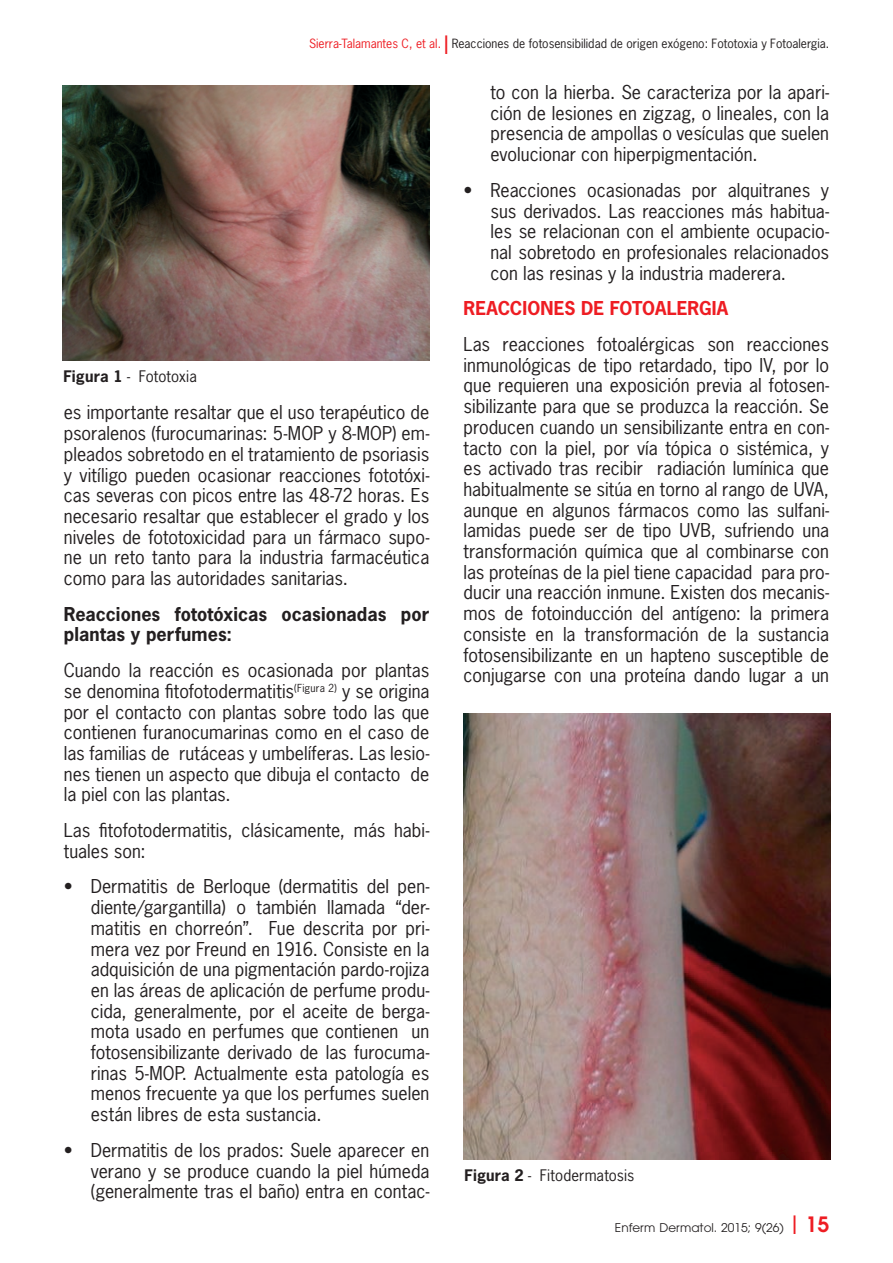
<style>
.page{position:relative;width:893px;height:1263px;background:#fff}
.page>*{position:absolute;margin:0;border:0;box-sizing:border-box;transform-origin:0 0}
.t1{font:600 21px "Avant Garde";color:#ee1d23}
.t2{font:18px/20.7px "News Gothic Std";color:#231f20;text-align:justify}
.t3{font:700 18px/20.7px "News Gothic Std";letter-spacing:.005em;color:#231f20}
.t4{font:700 18px "News Gothic Std";color:#ee1d23}
.t5{font:15px "News Gothic Std";letter-spacing:.005em;color:#231f20}
.t6{font:12px "News Gothic Std";color:#231f20}
.t7{font:12px "Avant Garde";color:#231f20}
.t8{font:12px "News Gothic Std";color:#ee1d23}
.s1{font-weight:700}
</style>
<div class="page">
<img style="left:62px;top:85px;width:367px;height:275px">
<img style="left:463px;top:713px;width:367px;height:447px">
<p class="t8" style="left:309px;top:36px;width:134px">Sierra-Talamantes C, et al.</p>
<p class="t6" style="left:452px;top:36px;width:379px">Reacciones de fotosensibilidad de origen exógeno: Fototoxia y Fotoalergia.</p>
<p class="t5" style="left:63px;top:366px;width:135px"><span class="s1">Figura 1</span> - Fototoxia</p>
<p class="t2" style="left:64px;top:402px;width:367px">es importante resaltar que el uso terapéutico de psoralenos (furocumarinas: 5-MOP y 8-MOP) em&shy;pleados sobretodo en el tratamiento de psoriasis y vitíligo pueden ocasionar reacciones fototóxi&shy;cas severas con picos entre las 48-72 horas. Es necesario resaltar que establecer el grado y los niveles de fototoxicidad para un fármaco supo&shy;ne un reto tanto para la industria farmacéutica como para las autoridades sanitarias.</p>
<p class="t3" style="left:64px;top:603px;width:367px">Reacciones fototóxicas ocasionadas por plantas y perfumes:</p>
<p class="t2" style="left:64px;top:660px;width:367px">Cuando la reacción es ocasionada por plantas se denomina fitofotodermatitis<sup>(Figura</sup> <sup>2)</sup> y se origina por el contacto con plantas sobre todo las que contienen furanocumarinas como en el caso de las familias de rutáceas y umbelíferas. Las lesio&shy;nes tienen un aspecto que dibuja el contacto de la piel con las plantas.</p>
<p class="t2" style="left:64px;top:820px;width:367px">Las fitofotodermatitis, clásicamente, más habi&shy;tuales son:</p>
<p class="t2" style="left:91px;top:876px;width:340px;text-indent:-27px">• Dermatitis de Berloque (dermatitis del pen&shy;diente/gargantilla) o también llamada “der&shy;matitis en chorreón”. Fue descrita por pri&shy;mera vez por Freund en 1916. Consiste en la adquisición de una pigmentación pardo-rojiza en las áreas de aplicación de perfume produ&shy;cida, generalmente, por el aceite de berga&shy;mota usado en perfumes que contienen un fotosensibilizante derivado de las furocuma&shy;rinas 5-MOP. Actualmente esta patología es menos frecuente ya que los perfumes suelen están libres de esta sustancia.</p>
<p class="t2" style="left:91px;top:1139px;width:340px;text-indent:-27px">• Dermatitis de los prados: Suele aparecer en verano y se produce cuando la piel húmeda (generalmente tras el baño) entra en contac-</p>
<p class="t2" style="left:490px;top:82px;width:340px">to con la hierba. Se caracteriza por la apari&shy;ción de lesiones en zigzag, o lineales, con la presencia de ampollas o vesículas que suelen evolucionar con hiperpigmentación.</p>
<p class="t2" style="left:490px;top:180px;width:340px;text-indent:-27px">• Reacciones ocasionadas por alquitranes y sus derivados. Las reacciones más habitua&shy;les se relacionan con el ambiente ocupacio&shy;nal sobretodo en profesionales relacionados con las resinas y la industria maderera.</p>
<p class="t4" style="left:463px;top:297px;width:266px">REACCIONES DE FOTOALERGIA</p>
<p class="t2" style="left:463px;top:334px;width:367px">Las reacciones fotoalérgicas son reacciones inmunológicas de tipo retardado, tipo IV, por lo que requieren una exposición previa al fotosen&shy;sibilizante para que se produzca la reacción. Se producen cuando un sensibilizante entra en con&shy;tacto con la piel, por vía tópica o sistémica, y es activado tras recibir radiación lumínica que habitualmente se sitúa en torno al rango de UVA, aunque en algunos fármacos como las sulfani&shy;lamidas puede ser de tipo UVB, sufriendo una transformación química que al combinarse con las proteínas de la piel tiene capacidad para pro&shy;ducir una reacción inmune. Existen dos mecanis&shy;mos de fotoinducción del antígeno: la primera consiste en la transformación de la sustancia fotosensibilizante en un hapteno susceptible de conjugarse con una proteína dando lugar a un</p>
<p class="t5" style="left:464px;top:1166px;width:171px"><span class="s1">Figura 2</span> - Fitodermatosis</p>
<p class="t7" style="left:615px;top:1221px;width:170px">Enferm Dermatol. 2015; 9(26)</p>
<p class="t1" style="left:793px;top:1211px;width:38px">❘ 15</p>
</div>
